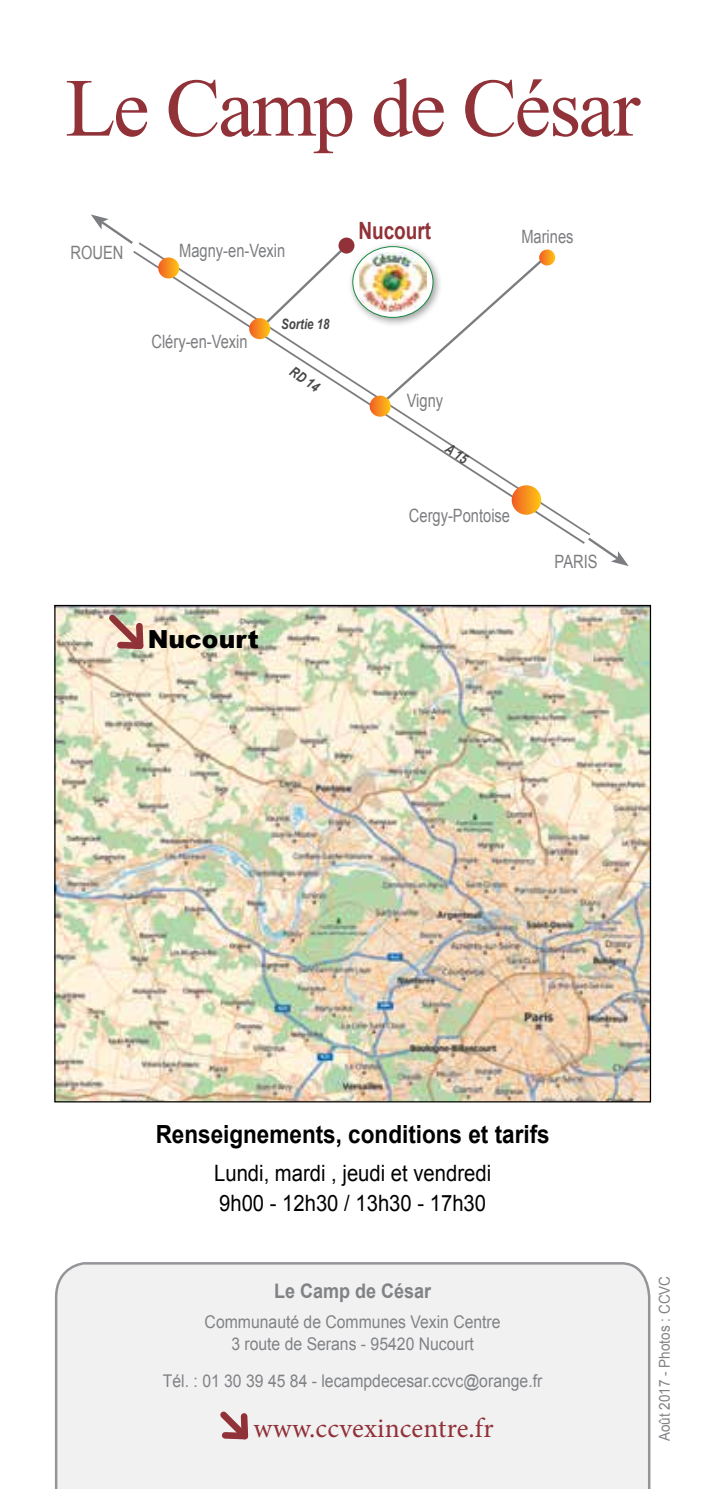
<style>
.page{position:relative;width:709px;height:1489px;background:#fff}
.page>*{position:absolute;margin:0;border:0;box-sizing:border-box;transform-origin:0 0}
.t1{font:82.5px "Times New Roman";letter-spacing:-.03em;color:#913138}
.t2{font:27.5px "Minion Pro";letter-spacing:.005em;color:#913138}
.t3{font:700 25px "Arial";color:#000;scale:.9 1}
.t4{font:900 25px "Arial";color:#000}
.t5{font:700 23.75px "Arial";color:#913138;scale:.8 1}
.t6{font:22.5px/30px "Arial";color:#000;scale:.9 1}
.t7{font:700 20px "Arial";color:#808285;scale:.9 1}
.t8{font:18.25px "Arial";color:#7c7d80;scale:.8 1}
.t9{font:17.5px/22.5px "Arial";color:#808285;text-align:center;scale:.9 1}
.t10{font:15px "Arial";color:#808285;scale:.9 1}
.t11{font:italic 700 14.25px "Arial";color:#474749;scale:.8 1}
</style>
<div class="page">
<img style="left:56px;top:607px;width:593px;height:493px">
<div style="left:54px;top:1262px;width:597px;height:226px;background:#f1f1f2"></div>
<svg style="left:214px;top:1405px;width:40px;height:40px"></svg>
<svg style="left:103px;top:608px;width:46px;height:47px;background:#cfb6a5"></svg>
<svg style="left:91px;top:214px;width:33px;height:25px"></svg>
<svg style="left:599px;top:544px;width:29px;height:22px"></svg>
<svg style="left:124px;top:236px;width:475px;height:311px"></svg>
<svg style="left:158px;top:257px;width:21px;height:21px"></svg>
<svg style="left:511px;top:485px;width:30px;height:29px"></svg>
<svg style="left:255px;top:242px;width:94px;height:91px"></svg>
<svg style="left:377px;top:251px;width:174px;height:157px"></svg>
<div style="left:347px;top:241px;width:96px;height:87px;background:#000;opacity:.4"></div>
<svg style="left:353px;top:246px;width:80px;height:71px"></svg>
<img style="left:359px;top:252px;width:68px;height:60px">
<div style="left:352px;top:246px;width:81px;height:72px;border:1px solid #198942;border-radius:50%"></div>
<div style="left:338px;top:237px;width:16px;height:16px;background:#913138;border-radius:50%"></div>
<svg style="left:249px;top:318px;width:21px;height:21px"></svg>
<svg style="left:369px;top:395px;width:22px;height:21px"></svg>
<svg style="left:539px;top:249px;width:16px;height:16px"></svg>
<svg style="left:444px;top:442px;width:25px;height:22px"></svg>
<h1 class="t1" style="left:65px;top:63px;width:576px">Le Camp de César</h1>
<p class="t8" style="left:71px;top:240px;width:68px">ROUEN</p>
<p class="t8" style="left:179px;top:239px;width:134px">Magny-en-Vexin</p>
<p class="t8" style="left:151px;top:330px;width:122px">Cléry-en-Vexin</p>
<p class="t11" style="left:281px;top:314px;width:62px">Sortie 18</p>
<p class="t11" style="left:297px;top:362px;width:42px;rotate:34deg">RD 14</p>
<h3 class="t5" style="left:358px;top:215px;width:93px">Nucourt</h3>
<p class="t8" style="left:407px;top:389px;width:47px">Vigny</p>
<p class="t8" style="left:521px;top:224px;width:67px">Marines</p>
<h3 class="t4" style="left:148px;top:623px;width:112px">Nucourt</h3>
<p class="t8" style="left:409px;top:504px;width:128px">Cergy-Pontoise</p>
<p class="t8" style="left:554px;top:549px;width:55px">PARIS</p>
<h3 class="t3" style="left:156px;top:1117px;width:439px">Renseignements, conditions et tarifs</h3>
<p class="t6" style="left:214px;top:1157px;width:309px">Lundi, mardi , jeudi et vendredi<br>9h00 - 12h30 / 13h30 - 17h30</p>
<p class="t7" style="left:274px;top:1277px;width:176px">Le Camp de César</p>
<p class="t9" style="left:205px;top:1310px;width:330px">Communauté de Communes Vexin Centre<br>3 route de Serans - 95420 Nucourt</p>
<p class="t9" style="left:163px;top:1369px;width:423px">Tél. : 01 30 39 45 84 - lecampdecesar.ccvc@orange.fr</p>
<h2 class="t2" style="left:253px;top:1409px;width:241px">www.ccvexincentre.fr</h2>
<p class="t10" style="left:654px;top:1440px;width:185px;rotate:-90deg">Août 2017 - Photos : CCVC</p>
</div>
